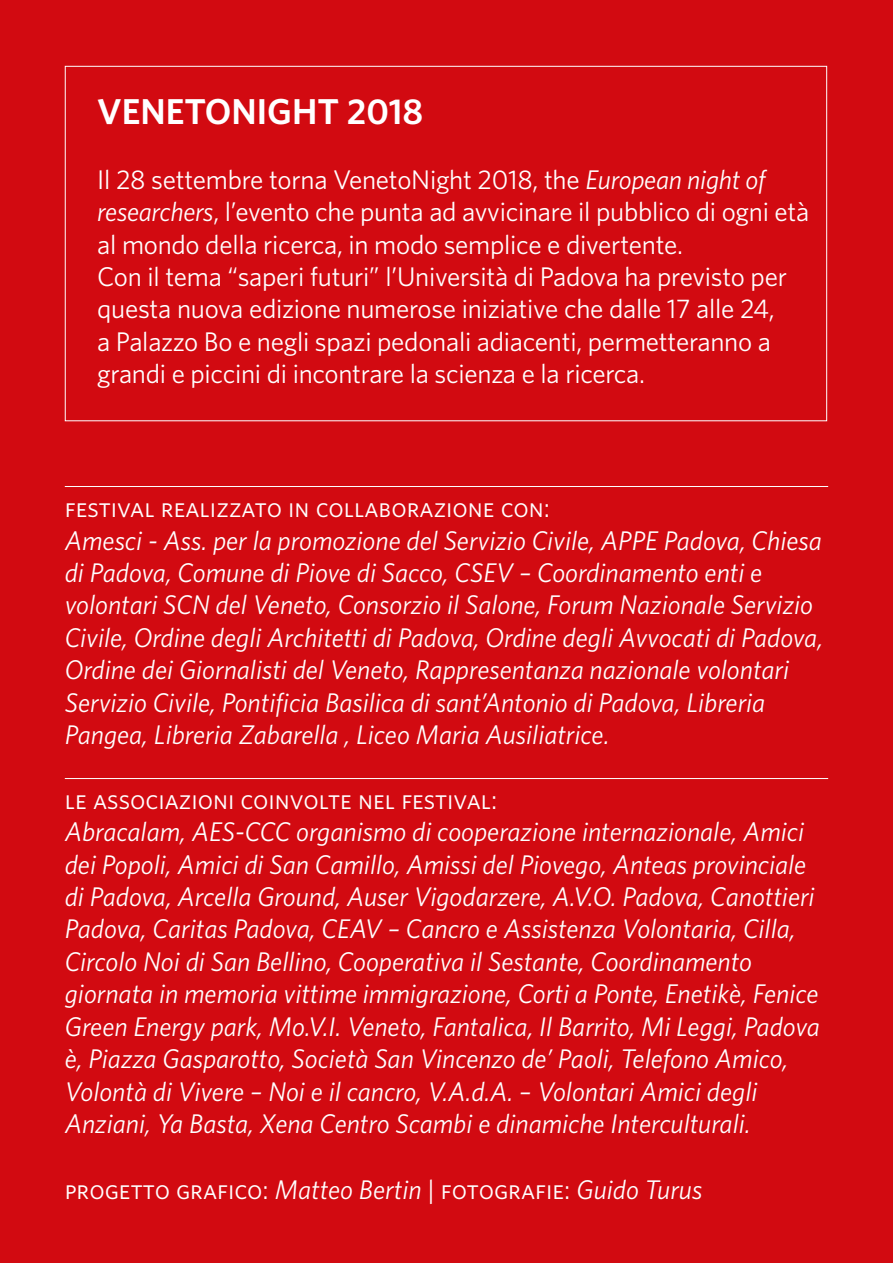
<style>
.page{position:relative;width:893px;height:1263px;background:#d20a11}
.page>*{position:absolute;margin:0;border:0;box-sizing:border-box;transform-origin:0 0}
.t1{font:600 36px "Whitney HTF";color:#fff}
.t2{font:italic 27px/32.4px "Whitney HTF";color:#fff}
.t3{font:27px/32.4px "Whitney HTF";letter-spacing:-.01em;color:#fff}
.t4{font:27px "Whitney HTF Book SC";color:#fff}
.s1{font-style:italic}
.s2{font-family:"Whitney HTF";font-style:italic}
</style>
<div class="page">
<hr style="left:65px;top:486px;width:763px;height:1px;background:#fff">
<hr style="left:65px;top:778px;width:763px;height:1px;background:#fff">
<h1 class="t1" style="left:97px;top:90px;width:328px">VENETONIGHT 2018</h1>
<p class="t3" style="left:97px;top:163px;width:714px">Il 28 settembre torna VenetoNight 2018, the <span class="s1">European night of researchers</span>, l’evento che punta ad avvicinare il pubblico di ogni età al mondo della ricerca, in modo semplice e divertente.<br>Con il tema “saperi futuri” l’Università di Padova ha previsto per questa nuova edizione numerose iniziative che dalle 17 alle 24,<br>a Palazzo Bo e negli spazi pedonali adiacenti, permetteranno a grandi e piccini di incontrare la scienza e la ricerca.</p>
<p class="t4" style="left:65px;top:492px;width:487px">festival realizzato in collaborazione con:</p>
<p class="t2" style="left:65px;top:523px;width:760px">Amesci - Ass. per la promozione del Servizio Civile, APPE Padova, Chiesa di Padova, Comune di Piove di Sacco, CSEV – Coordinamento enti e volontari SCN del Veneto, Consorzio il Salone, Forum Nazionale Servizio Civile, Ordine degli Architetti di Padova, Ordine degli Avvocati di Padova, Ordine dei Giornalisti del Veneto, Rappresentanza nazionale volontari Servizio Civile, Pontificia Basilica di sant’Antonio di Padova, Libreria Pangea, Libreria Zabarella , Liceo Maria Ausiliatrice.</p>
<p class="t4" style="left:65px;top:784px;width:434px">le associazioni coinvolte nel festival:</p>
<p class="t2" style="left:65px;top:815px;width:756px">Abracalam, AES-CCC organismo di cooperazione internazionale, Amici dei Popoli, Amici di San Camillo, Amissi del Piovego, Anteas provinciale di Padova, Arcella Ground, Auser Vigodarzere, A.V.O. Padova, Canottieri Padova, Caritas Padova, CEAV – Cancro e Assistenza Volontaria, Cilla, Circolo Noi di San Bellino, Cooperativa il Sestante, Coordinamento giornata in memoria vittime immigrazione, Corti a Ponte, Enetikè, Fenice Green Energy park, Mo.V.I. Veneto, Fantalica, Il Barrito, Mi Leggi, Padova è, Piazza Gasparotto, Società San Vincenzo de’ Paoli, Telefono Amico, Volontà di Vivere – Noi e il cancro, V.A.d.A. – Volontari Amici degli Anziani, Ya Basta, Xena Centro Scambi e dinamiche Interculturali.</p>
<p class="t4" style="left:65px;top:1174px;width:639px">progetto grafico: <span class="s2">Matteo Bertin</span> | fotografie: <span class="s2">Guido Turus</span></p>
</div>
